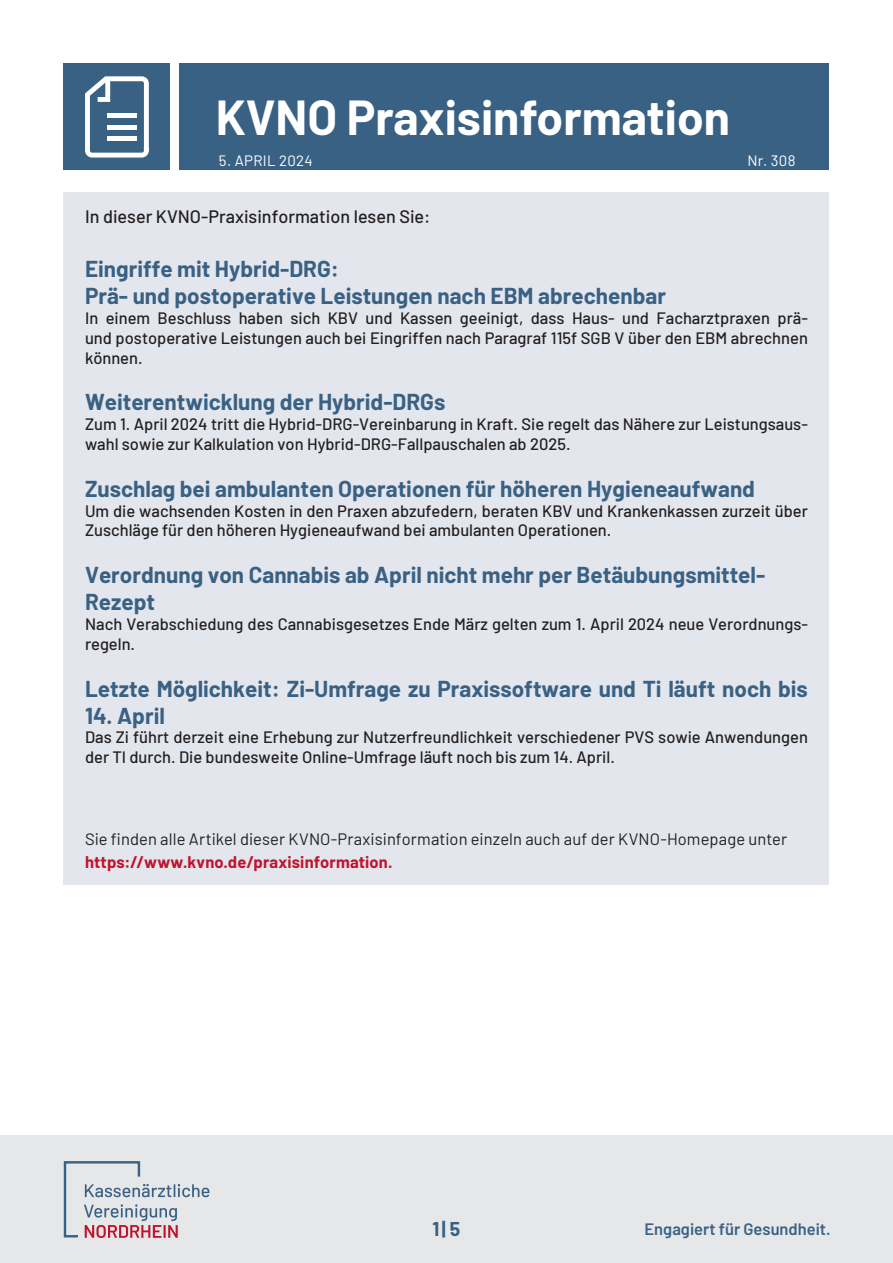
<style>
.page{position:relative;width:893px;height:1263px;background:#fff}
.page>*{position:absolute;margin:0;border:0;box-sizing:border-box;transform-origin:0 0}
.t1{font:700 48px "Barlow";color:#fff}
._1_0_-_Fließtext___11_15{font:700 22.5px/27px "Barlow";color:#396184}
.t2{font:700 19.5px "Barlow";color:#396184}
._1_0_-_Fließtext___11_15-2{font:500 18px "Barlow";color:#231f20}
._1_0_-_Fließtext___11_15-3{font:500 16.5px/19.8px "Barlow";color:#231f20}
._1_0_-_Fließtext___11_15-4{font:16.5px "Barlow";letter-spacing:.005em;color:#231f20}
._1_0_-_Fließtext___11_15-5{font:700 16.5px "Barlow";letter-spacing:.01em;color:#c0142e}
.t3{font:600 16.5px "Barlow";color:#396184}
.t4{font:15px "Barlow";letter-spacing:.02em;color:#fff}
</style>
<div class="page">
<div style="left:180px;top:64px;width:649px;height:106px;background:#396184"></div>
<div style="left:64px;top:64px;width:106px;height:106px;background:#396184"></div>
<svg style="left:85px;top:76px;width:64px;height:82px"></svg>
<div style="left:107px;top:113px;width:30px;height:5px;background:#fff"></div>
<div style="left:107px;top:125px;width:30px;height:5px;background:#fff"></div>
<div style="left:107px;top:136px;width:30px;height:5px;background:#fff"></div>
<div style="left:0;top:1135px;width:893px;height:128px;background:#e6e7e9"></div>
<svg style="left:64px;top:1161px;width:145px;height:77px"></svg>
<div style="left:64px;top:192px;width:765px;height:692px;background:#e4e6ed"></div>
<h1 class="t1" style="left:216px;top:82px;width:516px">KVNO Praxisinformation</h1>
<p class="t4" style="left:219px;top:149px;width:95px">5. APRIL 2024</p>
<p class="t4" style="left:747px;top:149px;width:50px">Nr. 308</p>
<p class="_1_0_-_Fließtext___11_15-2" style="left:85px;top:204px;width:347px">In dieser KVNO-Praxisinformation lesen Sie:</p>
<p class="_1_0_-_Fließtext___11_15" style="left:85px;top:254px;width:582px">Eingriffe mit Hybrid-DRG:<br>Prä- und postoperative Leistungen nach EBM abrechenbar</p>
<p class="_1_0_-_Fließtext___11_15-3" style="left:85px;top:307px;width:724px;text-align:justify">In einem Beschluss haben sich KBV und Kassen geeinigt, dass Haus- und Facharztpraxen prä&shy;und postoperative Leistungen auch bei Eingriffen nach Paragraf 115f SGB V über den EBM abrechnen können.</p>
<p class="_1_0_-_Fließtext___11_15" style="left:85px;top:387px;width:362px">Weiterentwicklung der Hybrid-DRGs</p>
<p class="_1_0_-_Fließtext___11_15-3" style="left:85px;top:413px;width:724px">Zum 1. April 2024 tritt die Hybrid-DRG-Vereinbarung in Kraft. Sie regelt das Nähere zur Leistungsaus&shy;wahl sowie zur Kalkulation von Hybrid-DRG-Fallpauschalen ab 2025.</p>
<p class="_1_0_-_Fließtext___11_15" style="left:85px;top:473px;width:671px">Zuschlag bei ambulanten Operationen für höheren Hygieneaufwand</p>
<p class="_1_0_-_Fließtext___11_15-3" style="left:85px;top:499px;width:724px">Um die wachsenden Kosten in den Praxen abzufedern, beraten KBV und Krankenkassen zurzeit über<br>Zuschläge für den höheren Hygieneaufwand bei ambulanten Operationen.</p>
<p class="_1_0_-_Fließtext___11_15" style="left:85px;top:560px;width:682px">Verordnung von Cannabis ab April nicht mehr per Betäubungsmittel-<br>Rezept</p>
<p class="_1_0_-_Fließtext___11_15-3" style="left:85px;top:613px;width:724px">Nach Verabschiedung des Cannabisgesetzes Ende März gelten zum 1. April 2024 neue Verordnungs&shy;regeln.</p>
<p class="_1_0_-_Fließtext___11_15" style="left:85px;top:673px;width:724px">Letzte Möglichkeit: Zi-Umfrage zu Praxissoftware und Ti läuft noch bis</p>
<p class="_1_0_-_Fließtext___11_15" style="left:85px;top:700px;width:81px">14. April</p>
<p class="_1_0_-_Fließtext___11_15-3" style="left:85px;top:726px;width:724px">Das Zi führt derzeit eine Erhebung zur Nutzerfreundlichkeit verschiedener PVS sowie Anwendungen der TI durch. Die bundesweite Online-Umfrage läuft noch bis zum 14. April.</p>
<p class="_1_0_-_Fließtext___11_15-4" style="left:85px;top:827px;width:704px">Sie finden alle Artikel dieser KVNO-Praxisinformation einzeln auch auf der KVNO-Homepage unter</p>
<p class="_1_0_-_Fließtext___11_15-5" style="left:85px;top:849px;width:309px">https://www.kvno.de/praxisinformation.</p>
<p class="t2" style="left:433px;top:1214px;width:29px">1| 5</p>
<p class="t3" style="left:645px;top:1217px;width:188px">Engagiert für Gesundheit.</p>
</div>
